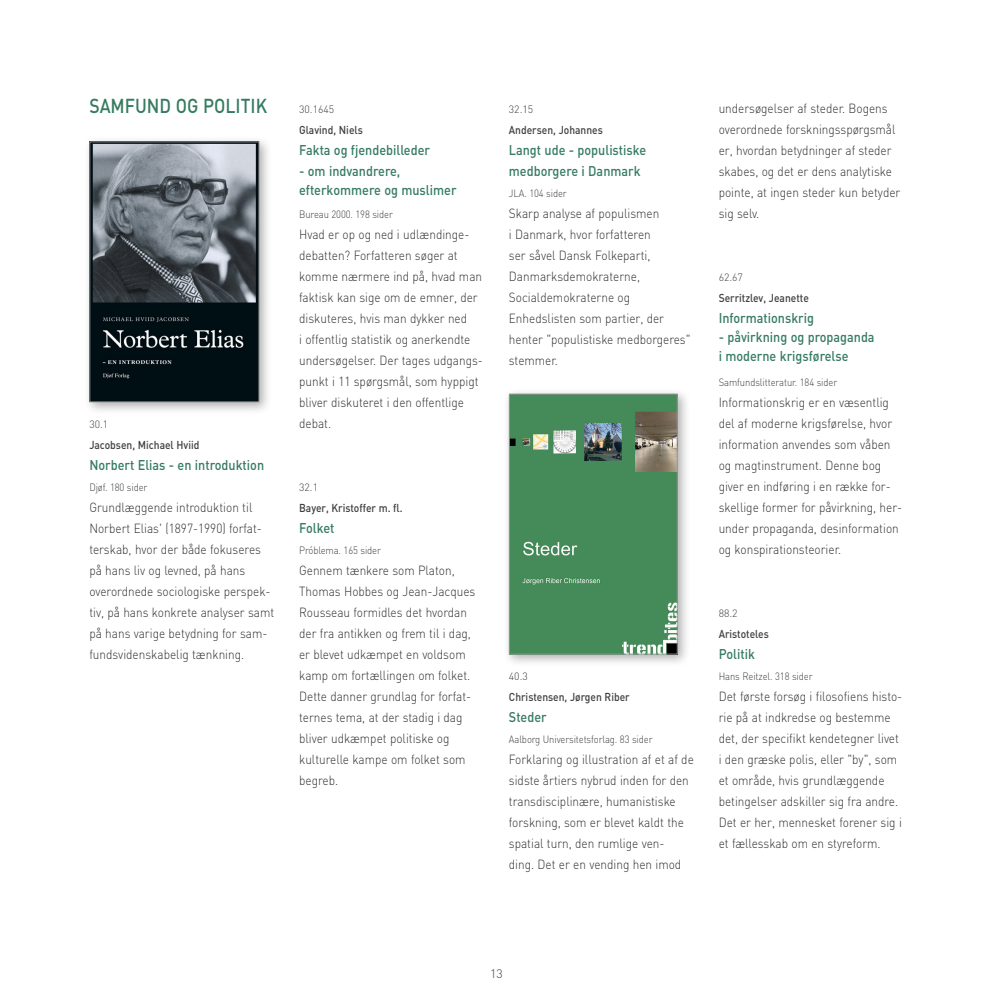
<style>
.page{position:relative;width:993px;height:993px;background:#fff}
.page>*{position:absolute;margin:0;border:0;box-sizing:border-box;transform-origin:0 0}
.Kategori{font:500 19.95px "DIN";color:#367b61;scale:.88 1}
.TITEL{font:500 14px/19.2px "DIN";color:#367b61;scale:.9 1}
.NOTE{font:300 13.12px/21px "DIN";color:#312f30;scale:.9 1}
.t1{font:300 12.25px "DIN";color:#3e3e3f}
.FORF{font:500 11.38px "DIN";color:#3e3e3f;scale:.9 1}
.FORLAG{font:300 10.5px "DIN";letter-spacing:-.01em;color:#3e3e3f;scale:.9 1}
.DK5{font:300 10.5px "DIN";color:#3e3e3f}
</style>
<div class="page">
<div style="left:83px;top:135px;width:189px;height:280px;background:#231f20;opacity:.35"></div>
<img style="left:91px;top:143px;width:166px;height:257px">
<div style="left:89px;top:141px;width:170px;height:261px;border:1px solid #939598"></div>
<div style="left:502px;top:387px;width:188px;height:280px;background:#231f20;opacity:.35"></div>
<img style="left:510px;top:395px;width:165px;height:257px">
<div style="left:508px;top:393px;width:169px;height:261px;border:1px solid #939598"></div>
<h1 class="Kategori" style="left:89px;top:93px;width:203px">SAMFUND OG POLITIK</h1>
<p class="DK5" style="left:89px;top:417px;width:20px">30.1</p>
<p class="FORF" style="left:89px;top:437px;width:124px">Jacobsen, Michael Hviid</p>
<p class="TITEL" style="left:89px;top:454px;width:196px">Norbert Elias - en introduktion</p>
<p class="FORLAG" style="left:89px;top:480px;width:66px">Djøf. 180 sider</p>
<p class="NOTE" style="left:89px;top:496px;width:207px">Grundlæggende introduktion til Norbert Elias' (1897-1990) forfat&shy;terskab, hvor der både fokuseres på hans liv og levned, på hans overordnede sociologiske perspek&shy;tiv, på hans konkrete analyser samt på hans varige betydning for sam&shy;fundsvidenskabelig tænkning.</p>
<p class="DK5" style="left:299px;top:102px;width:37px">30.1645</p>
<p class="FORF" style="left:299px;top:122px;width:72px">Glavind, Niels</p>
<p class="TITEL" style="left:299px;top:139px;width:147px">Fakta og fjendebilleder</p>
<p class="TITEL" style="left:299px;top:160px;width:176px">- om indvandrere, efterkommere og muslimer</p>
<p class="FORLAG" style="left:299px;top:207px;width:106px">Bureau 2000. 198 sider</p>
<p class="NOTE" style="left:299px;top:223px;width:206px">Hvad er op og ned i udlændinge&shy;debatten? Forfatteren søger at komme nærmere ind på, hvad man faktisk kan sige om de emner, der diskuteres, hvis man dykker ned<br>i offentlig statistik og anerkendte undersøgelser. Der tages udgangs&shy;punkt i 11 spørgsmål, som hyppigt bliver diskuteret i den offentlige debat.</p>
<p class="DK5" style="left:299px;top:480px;width:20px">32.1</p>
<p class="FORF" style="left:299px;top:500px;width:116px">Bayer, Kristoffer m. fl.</p>
<p class="TITEL" style="left:299px;top:517px;width:41px">Folket</p>
<p class="FORLAG" style="left:299px;top:543px;width:92px">Próblema. 165 sider</p>
<p class="NOTE" style="left:299px;top:559px;width:197px">Gennem tænkere som Platon,<br>Thomas Hobbes og Jean-Jacques<br>Rousseau formidles det hvordan der fra antikken og frem til i dag, er blevet udkæmpet en voldsom kamp om fortællingen om folket.<br>Dette danner grundlag for forfat&shy;ternes tema, at der stadig i dag bliver udkæmpet politiske og kulturelle kampe om folket som begreb.</p>
<p class="DK5" style="left:508px;top:102px;width:26px">32.15</p>
<p class="FORF" style="left:508px;top:122px;width:106px">Andersen, Johannes</p>
<p class="TITEL" style="left:508px;top:139px;width:154px">Langt ude - populistiske</p>
<p class="TITEL" style="left:508px;top:160px;width:148px">medborgere i Danmark</p>
<p class="FORLAG" style="left:508px;top:186px;width:66px">JLA. 104 sider</p>
<p class="NOTE" style="left:508px;top:202px;width:203px">Skarp analyse af populismen<br>i Danmark, hvor forfatteren<br>ser såvel Dansk Folkeparti,<br>Danmarksdemokraterne,<br>Socialdemokraterne og<br>Enhedslisten som partier, der henter "populistiske medborgeres" stemmer.</p>
<p class="DK5" style="left:508px;top:669px;width:20px">40.3</p>
<p class="FORF" style="left:508px;top:689px;width:136px">Christensen, Jørgen Riber</p>
<p class="TITEL" style="left:508px;top:706px;width:43px">Steder</p>
<p class="FORLAG" style="left:508px;top:732px;width:161px">Aalborg Universitetsforlag. 83 sider</p>
<p class="NOTE" style="left:508px;top:748px;width:207px">Forklaring og illustration af et af de sidste årtiers nybrud inden for den transdisciplinære, humanistiske forskning, som er blevet kaldt the spatial turn, den rumlige ven-<br>ding. Det er en vending hen imod</p>
<p class="NOTE" style="left:718px;top:97px;width:203px">undersøgelser af steder. Bogens overordnede forskningsspørgsmål er, hvordan betydninger af steder skabes, og det er dens analytiske pointe, at ingen steder kun betyder sig selv.</p>
<p class="DK5" style="left:718px;top:270px;width:26px">62.67</p>
<p class="FORF" style="left:718px;top:290px;width:102px">Serritzlev, Jeanette</p>
<p class="TITEL" style="left:718px;top:307px;width:107px">Informationskrig</p>
<p class="TITEL" style="left:718px;top:327px;width:175px">- påvirkning og propaganda i moderne krigsførelse</p>
<p class="FORLAG" style="left:718px;top:375px;width:133px">Samfundslitteratur. 184 sider</p>
<p class="NOTE" style="left:718px;top:391px;width:205px">Informationskrig er en væsentlig del af moderne krigsførelse, hvor information anvendes som våben og magtinstrument. Denne bog giver en indføring i en række for&shy;skellige former for påvirkning, her&shy;under propaganda, desinformation og konspirationsteorier.</p>
<p class="DK5" style="left:718px;top:606px;width:20px">88.2</p>
<p class="FORF" style="left:718px;top:626px;width:57px">Aristoteles</p>
<p class="TITEL" style="left:718px;top:643px;width:42px">Politik</p>
<p class="FORLAG" style="left:718px;top:669px;width:106px">Hans Reitzel. 318 sider</p>
<p class="NOTE" style="left:718px;top:685px;width:205px">Det første forsøg i filosofiens histo&shy;rie på at indkredse og bestemme det, der specifikt kendetegner livet i den græske polis, eller "by", som et område, hvis grundlæggende betingelser adskiller sig fra andre.<br>Det er her, mennesket forener sig i et fællesskab om en styreform.</p>
<p class="t1" style="left:490px;top:965px;width:14px">13</p>
</div>
